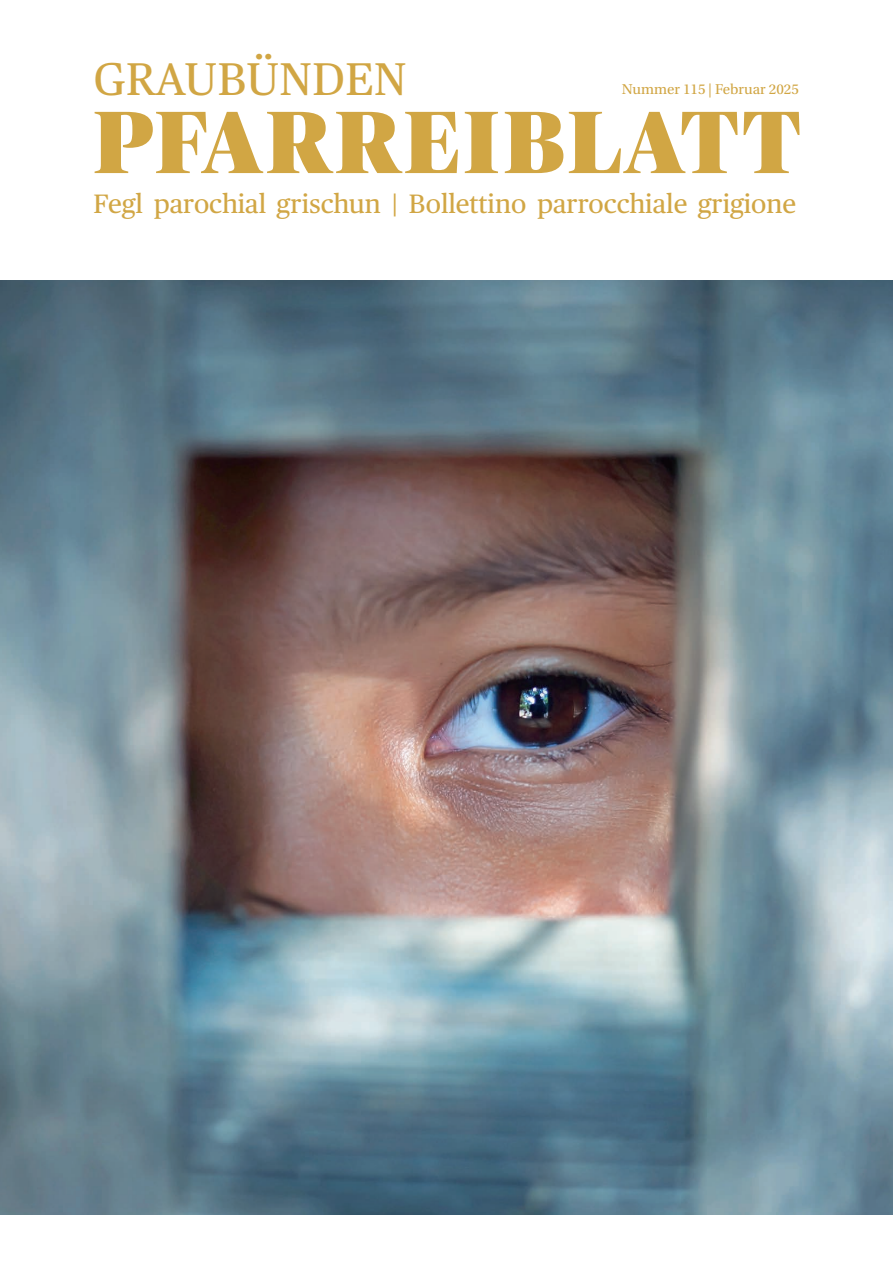
<style>
.page{position:relative;width:893px;height:1263px;background:#fff}
.page>*{position:absolute;margin:0;border:0;box-sizing:border-box;transform-origin:0 0}
.t1{font:900 88.35px "Publico Banner";letter-spacing:.045em;color:#d1a644}
.t2{font:45.75px "Publico Text";letter-spacing:.015em;color:#d1a644}
.t3{font:26.55px "Publico Text";color:#d1a644}
.t4{font:15px "Utopia Std";color:#d1a644}
</style>
<div class="page">
<img style="left:0;top:281px;width:893px;height:934px">
<h2 class="t2" style="left:94px;top:52px;width:314px">GRAUBÜNDEN</h2>
<h1 class="t1" style="left:94px;top:93px;width:708px">PFARREIBLATT</h1>
<p class="t4" style="left:622px;top:81px;width:179px">Nummer 115 | Februar 2025</p>
<p class="t3" style="left:94px;top:188px;width:704px">Fegl parochial grischun | Bollettino parrocchiale grigione</p>
</div>
